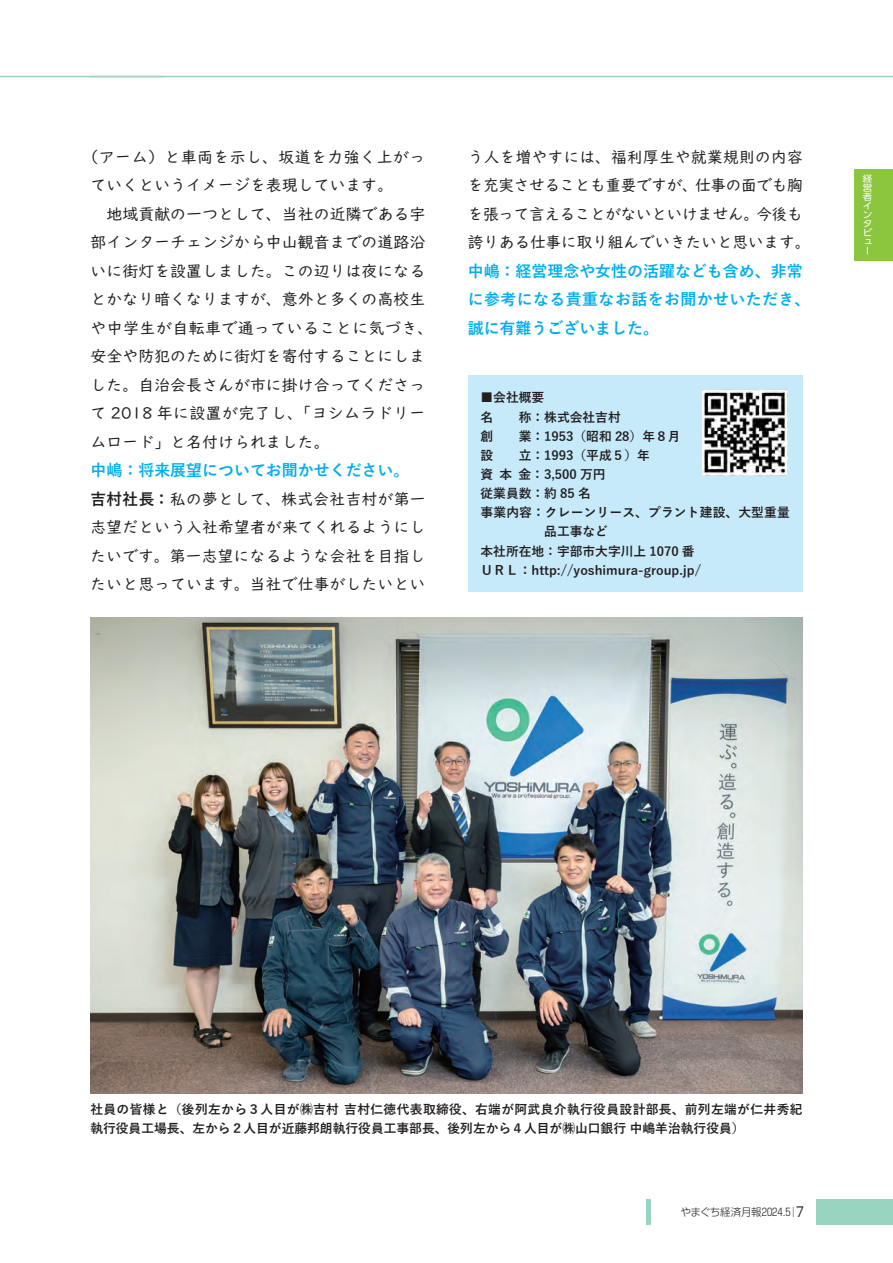
<style>
.page{position:relative;width:893px;height:1263px;background:#fff}
.page>*{position:absolute;margin:0;border:0;box-sizing:border-box;transform-origin:0 0}
.t1{font:15.9px/28.5px "UD Digi Kyokasho NP R";color:#231f20}
.t2{font:700 15.9px/28.5px "Yu Gothic";color:#00aeef}
.t3{font:700 12.75px "Yu Gothic";color:#231f20}
.t4{font:700 12.75px/19.2px "Yu Gothic";letter-spacing:.03em;color:#231f20}
.t5{font:300 10.5px "Shin Go Pro";letter-spacing:-.005em;color:#231f20}
.t6{font:9px/9px "UD Shin Go Pro";color:#fff;scale:1.06 1}
.s1{font-family:"Yu Gothic";font-weight:700}
.s2{font-weight:400;font-size:13.5px}
</style>
<div class="page">
<div style="left:468px;top:375px;width:335px;height:217px;background:#c6eafa"></div>
<img style="left:703px;top:390px;width:85px;height:85px">
<img style="left:90px;top:618px;width:713px;height:476px">
<div style="left:855px;top:169px;width:38px;height:92px;background:#8bc63e"></div>
<div style="left:816px;top:1199px;width:77px;height:26px;background:#98d4c0"></div>
<div style="left:646px;top:1199px;width:5px;height:26px;background:#98d4c0"></div>
<hr style="left:0;top:76px;width:164px;height:1px;background:#98d4c0">
<hr style="left:89px;top:76px;width:804px;height:1px;background:#98d4c0">
<p class="t1" style="left:91px;top:143px;width:344px;text-indent:-8px">（アーム）と車両を示し、坂道を力強く上がっていくというイメージを表現しています。<br>　地域貢献の一つとして、当社の近隣である宇部インターチェンジから中山観音までの道路沿いに街灯を設置しました。この辺りは夜になるとかなり暗くなりますが、意外と多くの高校生や中学生が自転車で通っていることに気づき、安全や防犯のために街灯を寄付することにしました。自治会長さんが市に掛け合ってくださって 2018 年に設置が完了し、「ヨシムラドリームロード」と名付けられました。</p>
<p class="t2" style="left:91px;top:457px;width:320px">中嶋：将来展望についてお聞かせください。</p>
<p class="t1" style="left:91px;top:485px;width:336px;text-align:justify"><span class="s1">吉村社長：</span>私の夢として、株式会社吉村が第一志望だという入社希望者が来てくれるようにしたいです。第一志望になるような会社を目指したいと思っています。当社で仕事がしたいとい</p>
<p class="t1" style="left:468px;top:143px;width:344px">う人を増やすには、福利厚生や就業規則の内容を充実させることも重要ですが、仕事の面でも胸を張って言えることがないといけません。今後も誇りある仕事に取り組んでいきたいと思います。</p>
<p class="t2" style="left:468px;top:257px;width:344px">中嶋：経営理念や女性の活躍なども含め、非常に参考になる貴重なお話をお聞かせいただき、誠に有難うございました。</p>
<p class="t3" style="left:480px;top:391px;width:65px">■会社概要</p>
<p class="t3" style="left:480px;top:410px;width:142px">名　　称：株式会社吉村</p>
<p class="t3" style="left:480px;top:429px;width:202px">創　　業：1953（昭和 28）年８月</p>
<p class="t3" style="left:480px;top:448px;width:171px">設　　立：1993（平成５）年</p>
<p class="t3" style="left:480px;top:467px;width:127px">資本金：3,500 万円</p>
<p class="t3" style="left:480px;top:486px;width:112px">従業員数：約 85 名</p>
<p class="t3" style="left:480px;top:505px;width:311px">事業内容：クレーンリース、プラント建設、大型重量</p>
<p class="t3" style="left:544px;top:524px;width:65px">品工事など</p>
<p class="t3" style="left:480px;top:544px;width:216px">本社所在地：宇部市大字川上 1070 番</p>
<p class="t3" style="left:480px;top:563px;width:222px">ＵＲＬ：http://yoshimura-group.jp/</p>
<p class="t6" style="left:863px;top:174px;width:11px">経営者インタビュー</p>
<p class="t4" style="left:90px;top:1100px;width:714px">社員の皆様と（後列左から３人目が㈱吉村 吉村仁徳代表取締役、右端が阿武良介執行役員設計部長、前列左端が仁井秀紀執行役員工場長、左から２人目が近藤邦朗執行役員工事部長、後列左から４人目が㈱山口銀行 中嶋羊治執行役員）</p>
<p class="t5" style="left:681px;top:1203px;width:125px">やまぐち経済月報2024.5│<span class="s2">7</span></p>
</div>
